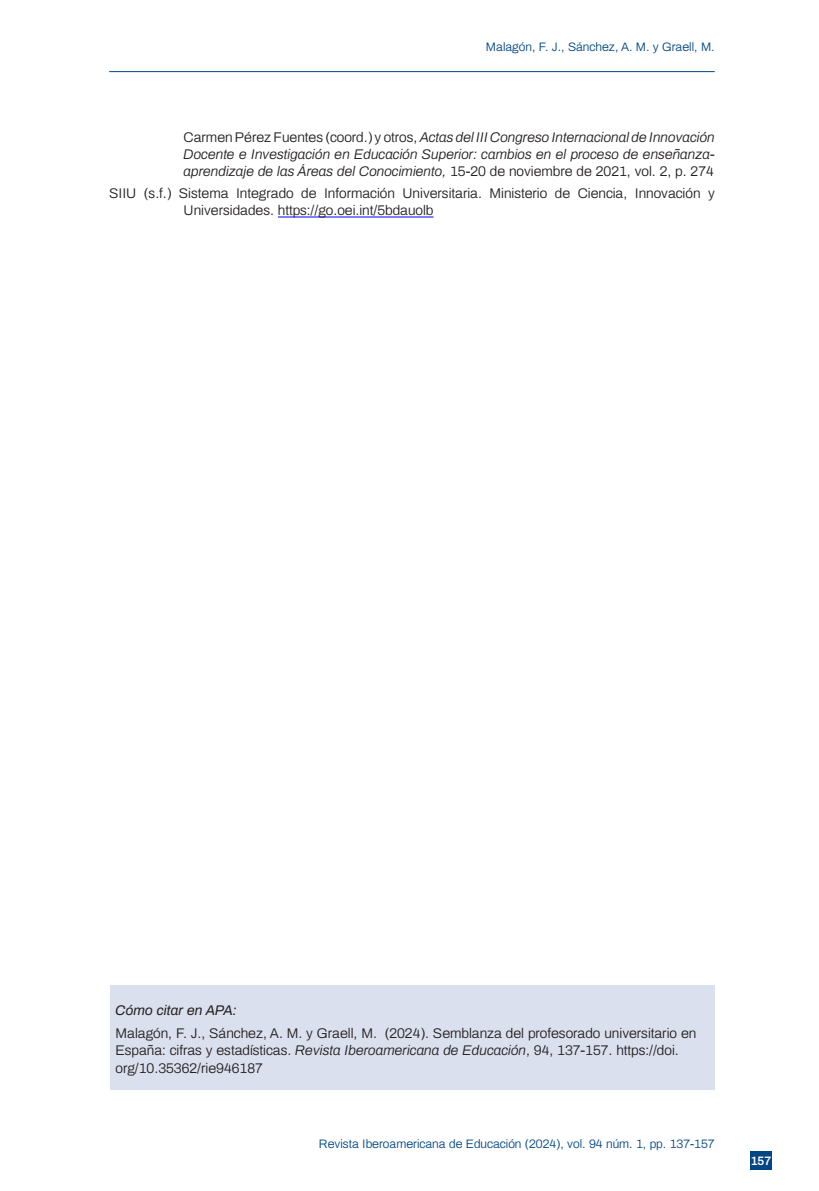
<style>
.page{position:relative;width:819px;height:1191px;background:#fff}
.page>*{position:absolute;margin:0;border:0;box-sizing:border-box;transform-origin:0 0}
.RIE_TextoBibliografía{font:italic 300 14px/16.8px "Archivo";color:#231f20;text-align:justify}
.RIE_ComoCitar{font:300 14px/17.5px "Archivo";color:#231f20}
.RIE_TextoBibliografía-2{font:300 14px/16.8px "Archivo";color:#231f20}
.RIE_ComoCitar-2{font:italic 14px "Archivo";color:#231f20}
.t1{font:300 12.25px "Archivo";color:#004684}
.t2{font:600 12.25px "Archivo";color:#fff}
.s1{font-style:normal}
.s2{font-style:italic}
</style>
<div class="page">
<hr style="left:109px;top:71px;width:605px;height:1px;background:#004684">
<hr style="left:278px;top:217px;width:155px;height:1px;background:#00f">
<div style="left:750px;top:1151px;width:21px;height:19px;background:#004684"></div>
<div style="left:110px;top:985px;width:604px;height:104px;background:#dae0ed"></div>
<p class="t1" style="left:486px;top:38px;width:230px">Malagón, F. J., Sánchez, A. M. y Graell, M.</p>
<p class="RIE_TextoBibliografía" style="left:184px;top:128px;width:532px"><span class="s1">Carmen Pérez Fuentes (coord.) y otros,</span> Actas del III Congreso Internacional de Innovación Docente e Investigación en Educación Superior: cambios en el proceso de enseñanza&shy;aprendizaje de las Áreas del Conocimiento, <span class="s1">15-20 de noviembre de 2021, vol. 2, p. 274</span></p>
<p class="RIE_TextoBibliografía-2" style="left:184px;top:184px;width:532px;text-indent:-74px">SIIU (s.f.) Sistema Integrado de Información Universitaria. Ministerio de Ciencia, Innovación y<br>Universidades. https://go.oei.int/5bdauolb</p>
<p class="RIE_ComoCitar-2" style="left:116px;top:1000px;width:123px">Cómo citar en APA:</p>
<p class="RIE_ComoCitar" style="left:115px;top:1023px;width:582px">Malagón, F. J., Sánchez, A. M. y Graell, M. (2024). Semblanza del profesorado universitario en<br>España: cifras y estadísticas. <span class="s2">Revista Iberoamericana de Educación</span>, 94, 137-157. https://doi. org/10.35362/rie946187</p>
<p class="t1" style="left:319px;top:1135px;width:397px">Revista Iberoamericana de Educación (2024), vol. 94 núm. 1, pp. 137-157</p>
<p class="t2" style="left:750px;top:1152px;width:22px">157</p>
</div>
